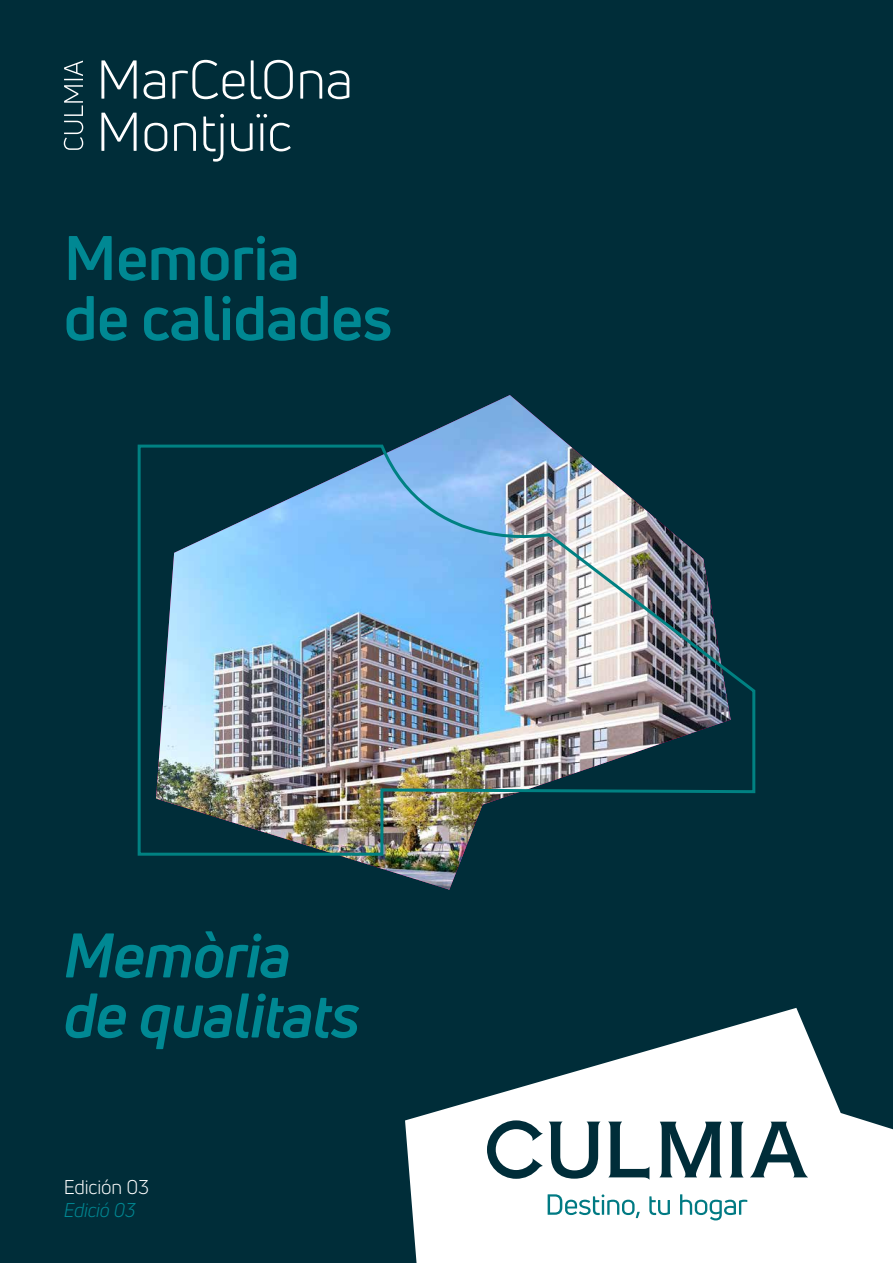
<style>
.page{position:relative;width:893px;height:1263px;background:#002d39}
.page>*{position:absolute;margin:0;border:0;box-sizing:border-box;transform-origin:0 0}
.t1{font:italic 700 61.5px/60px "Uni Neue";letter-spacing:-.01em;color:#008893}
.t2{font:700 61.5px/60px "Uni Neue";letter-spacing:-.01em;color:#008893}
.t3{font:53.4px/52.2px "Uni Neue";color:#fff}
.t4{font:19.5px "Uni Neue";letter-spacing:-.01em;color:#fff}
.t5{font:italic 19.5px "Uni Neue";letter-spacing:-.01em;color:#008893}
</style>
<div class="page">
<svg style="left:64px;top:61px;width:19px;height:89px"></svg>
<svg style="left:405px;top:1008px;width:488px;height:255px;fill:#fff"></svg>
<svg style="left:549px;top:1121px;width:51px;height:58px"></svg>
<svg style="left:608px;top:1121px;width:41px;height:58px"></svg>
<svg style="left:659px;top:1122px;width:63px;height:55px"></svg>
<svg style="left:730px;top:1122px;width:13px;height:55px"></svg>
<svg style="left:750px;top:1122px;width:58px;height:55px"></svg>
<svg style="left:487px;top:1120px;width:56px;height:59px"></svg>
<svg style="left:548px;top:1194px;width:199px;height:26px;background:#c6e1e3"></svg>
<img style="left:344px;top:395px;width:223px;height:495px">
<img style="left:137px;top:443px;width:619px;height:414px">
<p class="t3" style="left:96px;top:53px;width:258px">MarCelOna<br>Montjuïc</p>
<p class="t2" style="left:64px;top:227px;width:330px">Memoria<br>de calidades</p>
<p class="t1" style="left:64px;top:925px;width:298px">Memòria de qualitats</p>
<p class="t4" style="left:64px;top:1175px;width:87px">Edición 03</p>
<p class="t5" style="left:64px;top:1198px;width:73px">Edició 03</p>
</div>
